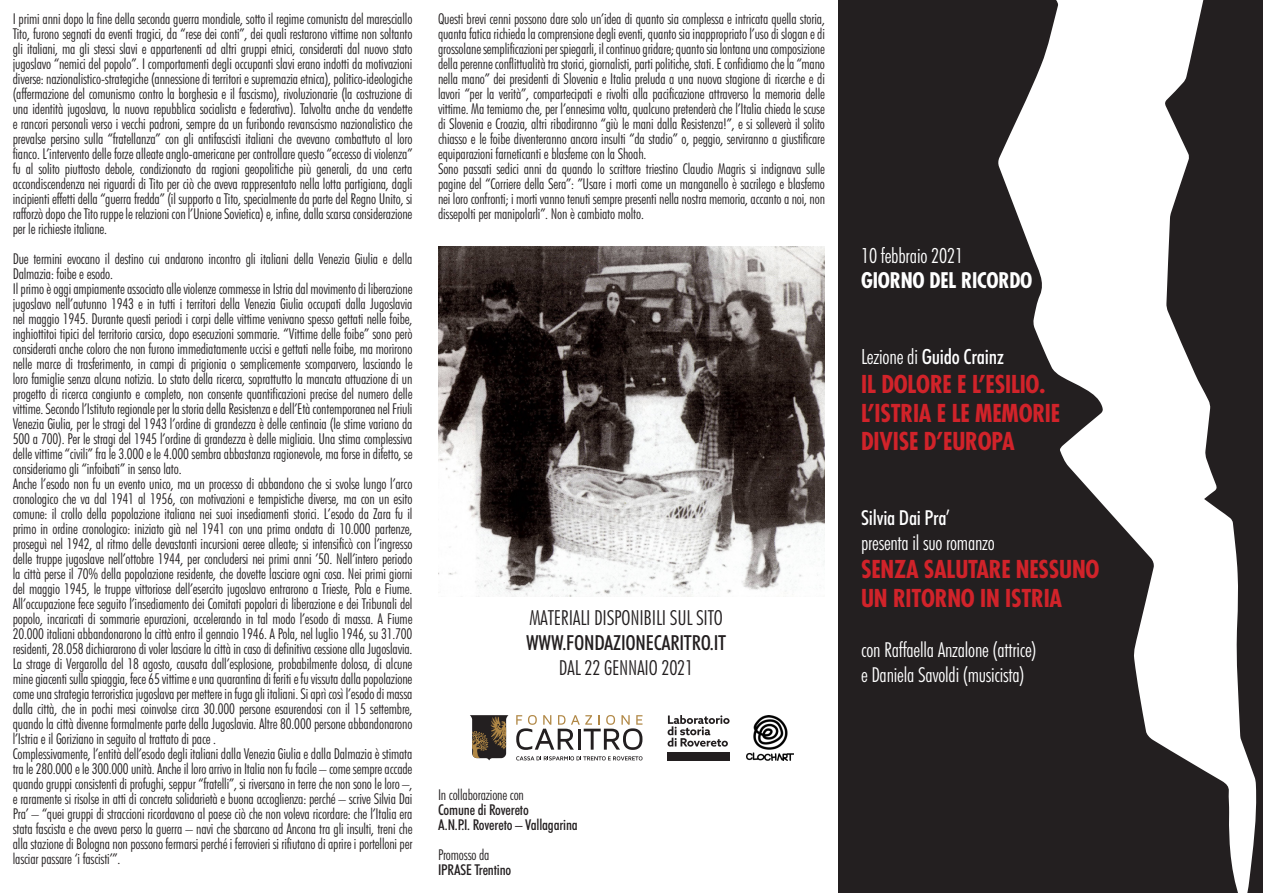
<style>
.page{position:relative;width:1263px;height:893px;background:#fff}
.page>*{position:absolute;margin:0;border:0;box-sizing:border-box;transform-origin:0 0}
.t1{font:700 condensed 24px "Futura";letter-spacing:-.01em;color:#d1232a}
.t2{font:500 condensed 21px "Futura BT";letter-spacing:-.01em;color:#fff}
.t3{font:700 condensed 21px "Futura";letter-spacing:-.01em;color:#fff}
.t4{font:300 condensed 21px "Futura BT";letter-spacing:-.01em;color:#fff}
.t5{font:300 condensed 20.85px "Futura BT";letter-spacing:-.01em;color:#231f20}
.t6{font:500 condensed 20.85px "Futura BT";letter-spacing:-.01em;color:#231f20}
.t7{font:300 condensed 20.7px "Futura BT";letter-spacing:-.01em;color:#fff}
.t8{font:500 condensed 20.7px "Futura BT";letter-spacing:-.01em;color:#fff}
.t9{font:300 condensed 15px/15px "Futura BT";letter-spacing:-.01em;color:#231f20;text-align:justify}
.t10{font:500 condensed 15px "Futura BT";letter-spacing:-.01em;color:#231f20}
.s1{font-weight:300}
</style>
<div class="page">
<svg style="left:838px;top:0;width:326px;height:893px;fill:#231f20"></svg>
<svg style="left:1164px;top:0;width:99px;height:893px;fill:#231f20"></svg>
<img style="left:438px;top:247px;width:387px;height:349px">
<div style="left:667px;top:752px;width:63px;height:8px;background:#231f20"></div>
<svg style="left:668px;top:715px;width:61px;height:32px"></svg>
<img style="left:747px;top:715px;width:46px;height:45px">
<svg style="left:516px;top:756px;width:126px;height:4px"></svg>
<svg style="left:516px;top:715px;width:126px;height:35px"></svg>
<svg style="left:470px;top:715px;width:38px;height:45px;background:#665949"></svg>
<p class="t9" style="left:13px;top:11px;width:401px">I primi anni dopo la fine della seconda guerra mondiale, sotto il regime comunista del maresciallo Tito, furono segnati da eventi tragici, da “rese dei conti”, dei quali restarono vittime non soltanto gli italiani, ma gli stessi slavi e appartenenti ad altri gruppi etnici, considerati dal nuovo stato jugoslavo “nemici del popolo”. I comportamenti degli occupanti slavi erano indotti da motivazioni diverse: nazionalistico-strategiche (annessione di territori e supremazia etnica), politico-ideologiche (affermazione del comunismo contro la borghesia e il fascismo), rivoluzionarie (la costruzione di una identità jugoslava, la nuova repubblica socialista e federativa). Talvolta anche da vendette e rancori personali verso i vecchi padroni, sempre da un furibondo revanscismo nazionalistico che prevalse persino sulla “fratellanza” con gli antifascisti italiani che avevano combattuto al loro fianco. L’intervento delle forze alleate anglo-americane per controllare questo “eccesso di violenza” fu al solito piuttosto debole, condizionato da ragioni geopolitiche più generali, da una certa accondiscendenza nei riguardi di Tito per ciò che aveva rappresentato nella lotta partigiana, dagli incipienti effetti della “guerra fredda” (il supporto a Tito, specialmente da parte del Regno Unito, si rafforzò dopo che Tito ruppe le relazioni con l’Unione Sovietica) e, infine, dalla scarsa considerazione per le richieste italiane.</p>
<p class="t9" style="left:13px;top:251px;width:401px">Due termini evocano il destino cui andarono incontro gli italiani della Venezia Giulia e della<br>Dalmazia: foibe e esodo.</p>
<p class="t9" style="left:13px;top:281px;width:401px">Il primo è oggi ampiamente associato alle violenze commesse in Istria dal movimento di liberazione jugoslavo nell’autunno 1943 e in tutti i territori della Venezia Giulia occupati dalla Jugoslavia nel maggio 1945. Durante questi periodi i corpi delle vittime venivano spesso gettati nelle foibe, inghiottitoi tipici del territorio carsico, dopo esecuzioni sommarie. “Vittime delle foibe” sono però considerati anche coloro che non furono immediatamente uccisi e gettati nelle foibe, ma morirono nelle marce di trasferimento, in campi di prigionia o semplicemente scomparvero, lasciando le loro famiglie senza alcuna notizia. Lo stato della ricerca, soprattutto la mancata attuazione di un progetto di ricerca congiunto e completo, non consente quantificazioni precise del numero delle vittime. Secondo l’Istituto regionale per la storia della Resistenza e dell’Età contemporanea nel Friuli Venezia Giulia, per le stragi del 1943 l’ordine di grandezza è delle centinaia (le stime variano da 500 a 700). Per le stragi del 1945 l’ordine di grandezza è delle migliaia. Una stima complessiva delle vittime “civili” fra le 3.000 e le 4.000 sembra abbastanza ragionevole, ma forse in difetto, se consideriamo gli “infoibati” in senso lato.</p>
<p class="t9" style="left:13px;top:476px;width:401px">Anche l’esodo non fu un evento unico, ma un processo di abbandono che si svolse lungo l’arco cronologico che va dal 1941 al 1956, con motivazioni e tempistiche diverse, ma con un esito comune: il crollo della popolazione italiana nei suoi insediamenti storici. L’esodo da Zara fu il primo in ordine cronologico: iniziato già nel 1941 con una prima ondata di 10.000 partenze, proseguì nel 1942, al ritmo delle devastanti incursioni aeree alleate; si intensificò con l’ingresso delle truppe jugoslave nell’ottobre 1944, per concludersi nei primi anni ’50. Nell’intero periodo la città perse il 70% della popolazione residente, che dovette lasciare ogni cosa. Nei primi giorni del maggio 1945, le truppe vittoriose dell’esercito jugoslavo entrarono a Trieste, Pola e Fiume.<br>All’occupazione fece seguito l’insediamento dei Comitati popolari di liberazione e dei Tribunali del popolo, incaricati di sommarie epurazioni, accelerando in tal modo l’esodo di massa. A Fiume 20.000 italiani abbandonarono la città entro il gennaio 1946. A Pola, nel luglio 1946, su 31.700 residenti, 28.058 dichiararono di voler lasciare la città in caso di definitiva cessione alla Jugoslavia.<br>La strage di Vergarolla del 18 agosto, causata dall’esplosione, probabilmente dolosa, di alcune mine giacenti sulla spiaggia, fece 65 vittime e una quarantina di feriti e fu vissuta dalla popolazione come una strategia terroristica jugoslava per mettere in fuga gli italiani. Si aprì così l’esodo di massa dalla città, che in pochi mesi coinvolse circa 30.000 persone esaurendosi con il 15 settembre, quando la città divenne formalmente parte della Jugoslavia. Altre 80.000 persone abbandonarono l’Istria e il Goriziano in seguito al trattato di pace .</p>
<p class="t9" style="left:13px;top:746px;width:401px">Complessivamente, l’entità dell’esodo degli italiani dalla Venezia Giulia e dalla Dalmazia è stimata tra le 280.000 e le 300.000 unità. Anche il loro arrivo in Italia non fu facile – come sempre accade quando gruppi consistenti di profughi, seppur “fratelli”, si riversano in terre che non sono le loro –, e raramente si risolse in atti di concreta solidarietà e buona accoglienza: perché – scrive Silvia Dai Pra’ – “quei gruppi di straccioni ricordavano al paese ciò che non voleva ricordare: che l’Italia era stata fascista e che aveva perso la guerra – navi che sbarcano ad Ancona tra gli insulti, treni che alla stazione di Bologna non possono fermarsi perché i ferrovieri si rifiutano di aprire i portelloni per lasciar passare ‘i fascisti’”.</p>
<p class="t9" style="left:438px;top:11px;width:389px">Questi brevi cenni possono dare solo un’idea di quanto sia complessa e intricata quella storia, quanta fatica richieda la comprensione degli eventi, quanto sia inappropriato l’uso di slogan e di grossolane semplificazioni per spiegarli, il continuo gridare; quanto sia lontana una composizione della perenne conflittualità tra storici, giornalisti, parti politiche, stati. E confidiamo che la “mano nella mano” dei presidenti di Slovenia e Italia preluda a una nuova stagione di ricerche e di lavori “per la verità”, compartecipati e rivolti alla pacificazione attraverso la memoria delle vittime. Ma temiamo che, per l’ennesima volta, qualcuno pretenderà che l’Italia chieda le scuse di Slovenia e Croazia, altri ribadiranno “giù le mani dalla Resistenza!”, e si solleverà il solito chiasso e le foibe diventeranno ancora insulti “da stadio” o, peggio, serviranno a giustificare equiparazioni farneticanti e blasfeme con la Shoah.</p>
<p class="t9" style="left:438px;top:161px;width:388px">Sono passati sedici anni da quando lo scrittore triestino Claudio Magris si indignava sulle pagine del “Corriere della Sera”: ”Usare i morti come un manganello è sacrilego e blasfemo nei loro confronti; i morti vanno tenuti sempre presenti nella nostra memoria, accanto a noi, non dissepolti per manipolarli”. Non è cambiato molto.</p>
<p class="t5" style="left:529px;top:605px;width:195px">MATERIALI DISPONIBILI SUL SITO</p>
<p class="t6" style="left:526px;top:630px;width:202px">WWW.FONDAZIONECARITRO.IT</p>
<p class="t5" style="left:559px;top:655px;width:136px">DAL 22 GENNAIO 2021</p>
<p class="t9" style="left:438px;top:787px;width:87px">In collaborazione con</p>
<p class="t10" style="left:438px;top:800px;width:92px">Comune di Rovereto</p>
<p class="t10" style="left:438px;top:815px;width:141px">A.N.P.I. Rovereto – Vallagarina</p>
<p class="t9" style="left:438px;top:847px;width:53px">Promosso da</p>
<p class="t10" style="left:438px;top:860px;width:75px">IPRASE Trentino</p>
<p class="t4" style="left:861px;top:243px;width:104px">10 febbraio 2021</p>
<p class="t3" style="left:861px;top:267px;width:173px">GIORNO DEL RICORDO</p>
<p class="t2" style="left:861px;top:344px;width:144px"><span class="s1">Lezione di</span> Guido Crainz</p>
<p class="t1" style="left:861px;top:368px;width:186px">IL DOLORE E L’ESILIO.</p>
<p class="t1" style="left:861px;top:397px;width:201px">L’ISTRIA E LE MEMORIE</p>
<p class="t1" style="left:861px;top:426px;width:155px">DIVISE D’EUROPA</p>
<p class="t8" style="left:861px;top:505px;width:91px">Silvia Dai Pra’</p>
<p class="t7" style="left:861px;top:530px;width:135px">presenta il suo romanzo</p>
<p class="t1" style="left:861px;top:554px;width:240px">SENZA SALUTARE NESSUNO</p>
<p class="t1" style="left:861px;top:583px;width:203px">UN RITORNO IN ISTRIA</p>
<p class="t7" style="left:861px;top:637px;width:177px">con Raffaella Anzalone (attrice)</p>
<p class="t7" style="left:861px;top:662px;width:165px">e Daniela Savoldi (musicista)</p>
</div>
